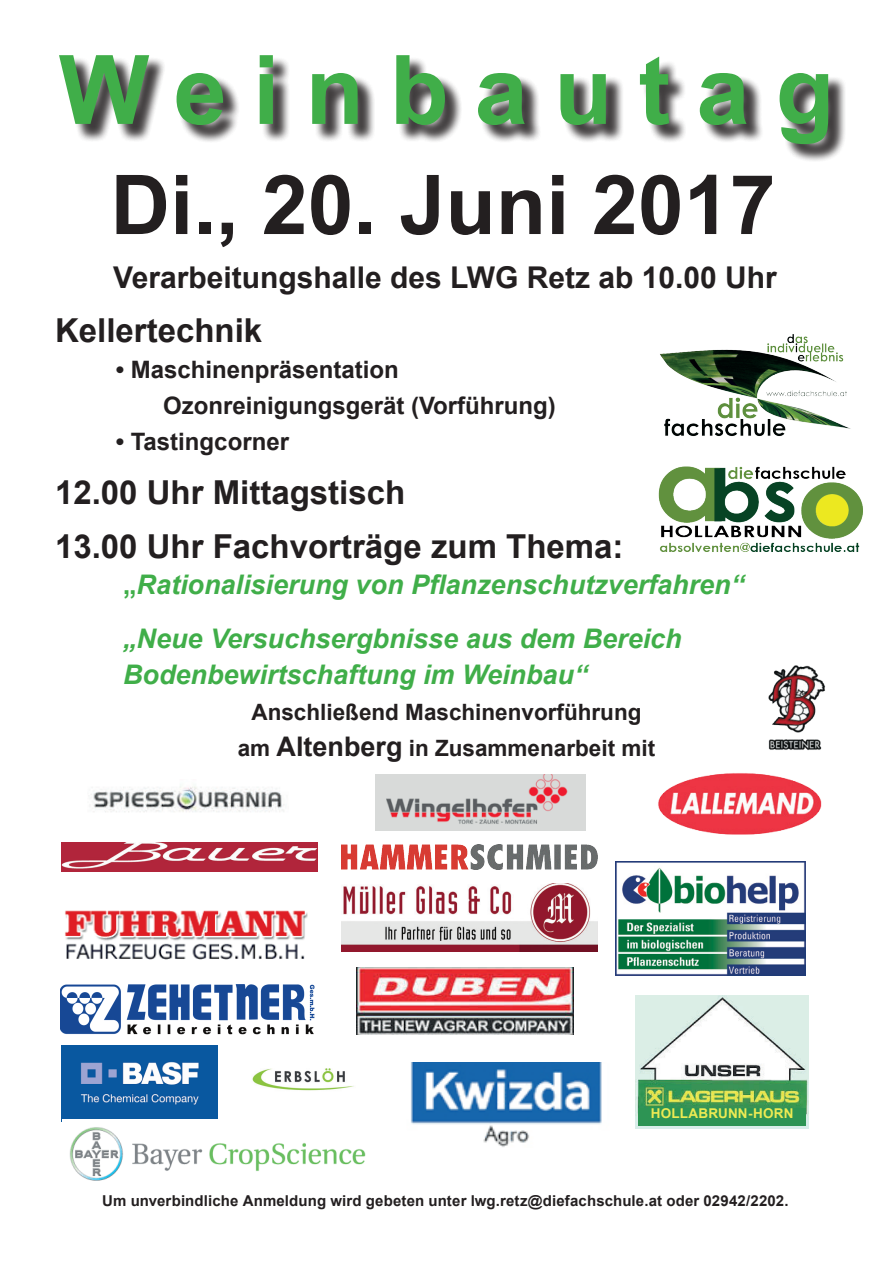
<style>
.page{position:relative;width:893px;height:1263px;background:#fff}
.page>*{position:absolute;margin:0;border:0;box-sizing:border-box;transform-origin:0 0}
.t1{font:700 96px "Arial";letter-spacing:.27em;color:#40ae49}
.t2{font:700 82.5px "Arial";color:#231f20}
.t3{font:700 33px/54px "Arial";color:#231f20}
.t4{font:700 30px "Arial";color:#231f20}
.t5{font:italic 700 27px/54px "Arial";color:#40ae49}
.t6{font:700 24px/36px "Arial";color:#231f20}
.t7{font:700 22.5px/36px "Arial";color:#231f20;text-align:center}
.t8{font:700 15px "Arial";letter-spacing:.01em;color:#231f20}
.t9{font:700 13.5px "Arial";letter-spacing:.01em;color:#edea53}
.s1{font-style:normal}
.s2{font-size:27px}
</style>
<div class="page">
<img style="left:658px;top:466px;width:205px;height:86px">
<img style="left:341px;top:844px;width:257px;height:25px">
<img style="left:61px;top:842px;width:257px;height:29px">
<img style="left:357px;top:968px;width:217px;height:66px">
<img style="left:252px;top:1068px;width:102px;height:23px">
<img style="left:660px;top:334px;width:191px;height:102px">
<img style="left:60px;top:984px;width:255px;height:51px">
<img style="left:635px;top:995px;width:174px;height:122px">
<svg style="left:635px;top:1117px;width:174px;height:11px"></svg>
<div style="left:638px;top:1108px;width:168px;height:17px;background:#2d9454"></div>
<img style="left:65px;top:910px;width:243px;height:50px">
<img style="left:61px;top:1045px;width:157px;height:77px">
<div style="left:62px;top:57px;width:785px;height:105px;background:#231f20;opacity:.75"></div>
<img style="left:615px;top:861px;width:191px;height:115px">
<img style="left:411px;top:1062px;width:191px;height:85px">
<img style="left:341px;top:883px;width:257px;height:69px">
<img style="left:63px;top:1120px;width:303px;height:61px">
<img style="left:658px;top:773px;width:164px;height:61px">
<img style="left:375px;top:774px;width:210px;height:56px">
<img style="left:91px;top:786px;width:193px;height:26px">
<img style="left:768px;top:665px;width:58px;height:86px">
<h1 class="t1" style="left:59px;top:26px;width:777px">Weinbautag</h1>
<h2 class="t2" style="left:111px;top:150px;width:666px">Di., 20. Juni 2017</h2>
<p class="t4" style="left:113px;top:257px;width:665px">Verarbeitungshalle des LWG Retz ab 10.00 Uhr</p>
<p class="t3" style="left:55px;top:304px;width:209px">Kellertechnik</p>
<p class="t6" style="left:163px;top:352px;width:394px;text-indent:-47px">• Maschinenpräsentation<br>Ozonreinigungsgerät (Vorführung)</p>
<p class="t6" style="left:116px;top:424px;width:175px">• Tastingcorner</p>
<p class="t3" style="left:55px;top:466px;width:570px">12.00 Uhr Mittagstisch<br>13.00 Uhr Fachvorträge zum Thema:</p>
<p class="t5" style="left:123px;top:558px;width:623px"><span class="s1">„</span>Rationalisierung von Pflanzenschutzverfahren“ „Neue Versuchsergbnisse aus dem Bereich</p>
<p class="t5" style="left:123px;top:648px;width:466px">Bodenbewirtschaftung im Weinbau“</p>
<p class="t7" style="left:238px;top:695px;width:419px">Anschließend Maschinenvorführung am <span class="s2">Altenberg</span> in Zusammenarbeit mit</p>
<p class="t9" style="left:651px;top:1104px;width:144px">HOLLABRUNN-HORN</p>
<p class="t8" style="left:102px;top:1191px;width:688px">Um unverbindliche Anmeldung wird gebeten unter lwg.retz@diefachschule.at oder 02942/2202.</p>
</div>
